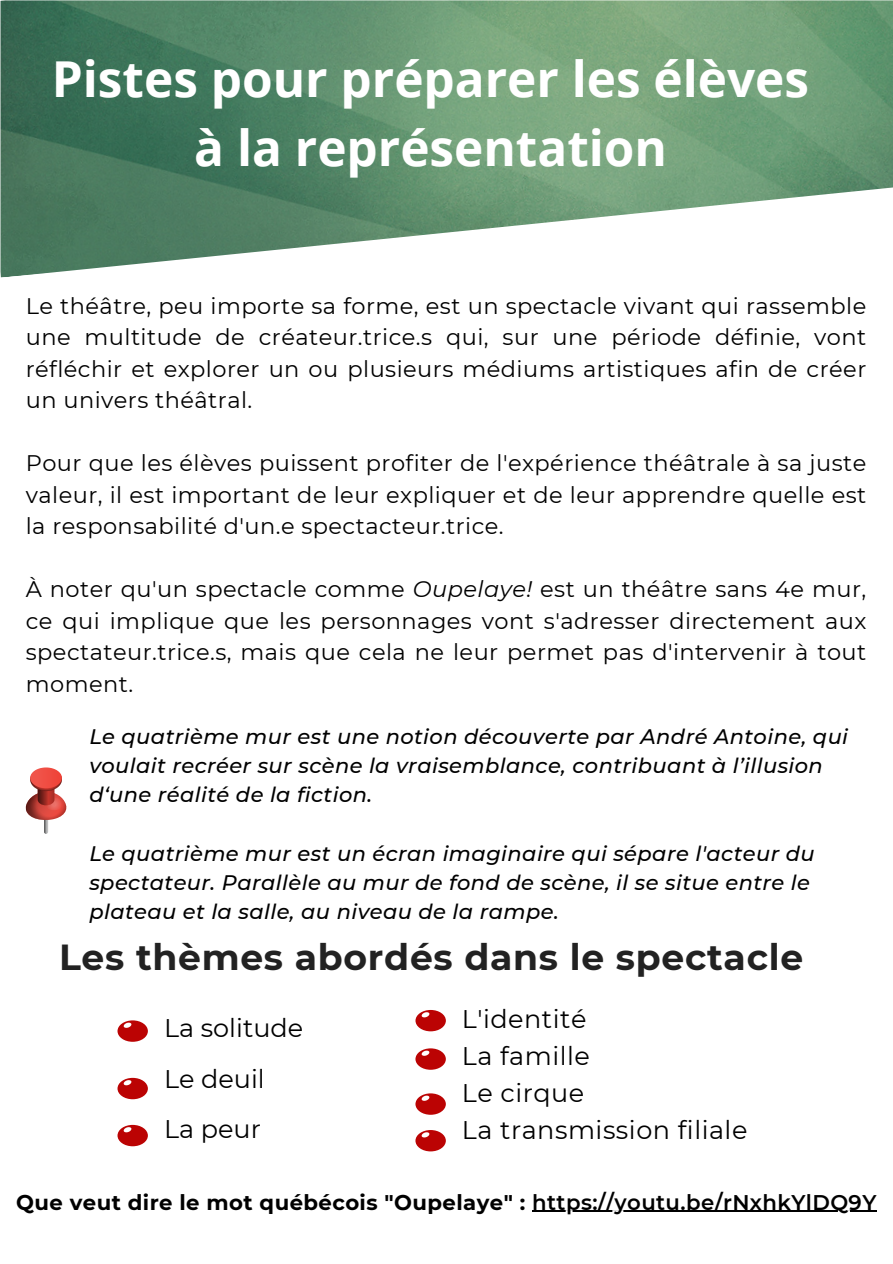
<style>
.page{position:relative;width:893px;height:1264px;background:#fff}
.page>*{position:absolute;margin:0;border:0;box-sizing:border-box;transform-origin:0 0}
.t1{font:700 49.5px "Open Sans";color:#fff}
.t2{font:700 36.15px "Montserrat";letter-spacing:.02em;color:#222}
.t3{font:25.5px "Montserrat";letter-spacing:.02em;color:#000}
.t4{font:25.5px "Montserrat";color:#000}
.t5{font:22.5px/31.5px "Montserrat";letter-spacing:.02em;color:#000;text-align:justify}
.t6{font:700 21.15px "Montserrat";letter-spacing:.02em;color:#000}
.t7{font:italic 500 21px/29.2px "Montserrat";letter-spacing:.02em;color:#000}
.s1{font-style:italic}
.s2{font-weight:600}
</style>
<div class="page">
<img style="left:1px;top:0;width:891px;height:278px">
<div style="left:117px;top:1020px;width:31px;height:21px;background:#bb0303;border-radius:50%"></div>
<svg style="left:123px;top:1022px;width:9px;height:6px"></svg>
<div style="left:415px;top:1009px;width:31px;height:22px;background:#bb0303;border-radius:50%"></div>
<svg style="left:421px;top:1011px;width:9px;height:6px"></svg>
<div style="left:415px;top:1048px;width:31px;height:21px;background:#bb0303;border-radius:50%"></div>
<svg style="left:421px;top:1050px;width:8px;height:6px"></svg>
<div style="left:117px;top:1077px;width:31px;height:22px;background:#bb0303;border-radius:50%"></div>
<svg style="left:123px;top:1079px;width:9px;height:6px"></svg>
<div style="left:117px;top:1124px;width:31px;height:22px;background:#bb0303;border-radius:50%"></div>
<svg style="left:123px;top:1126px;width:9px;height:6px"></svg>
<div style="left:415px;top:1093px;width:31px;height:21px;background:#bb0303;border-radius:50%"></div>
<svg style="left:421px;top:1095px;width:8px;height:6px"></svg>
<div style="left:415px;top:1129px;width:31px;height:22px;background:#bb0303;border-radius:50%"></div>
<svg style="left:421px;top:1131px;width:8px;height:6px"></svg>
<hr style="left:44px;top:808px;width:4px;height:25px;background:#bfbfbf;border-radius:2px;opacity:.4">
<svg style="left:26px;top:767px;width:40px;height:55px"></svg>
<hr style="left:532px;top:1210px;width:344px;height:1px;background:#000">
<p class="t1" style="left:52px;top:44px;width:758px">Pistes pour préparer les élèves</p>
<p class="t1" style="left:194px;top:113px;width:474px">à la représentation</p>
<p class="t5" style="left:26px;top:290px;width:842px">Le théâtre, peu importe sa forme, est un spectacle vivant qui rassemble une multitude de créateur.trice.s qui, sur une période définie, vont réfléchir et explorer un ou plusieurs médiums artistiques afin de créer un univers théâtral.</p>
<p class="t5" style="left:26px;top:447px;width:842px">Pour que les élèves puissent profiter de l'expérience théâtrale à sa juste valeur, il est important de leur expliquer et de leur apprendre quelle est la responsabilité d'un.e spectacteur.trice.</p>
<p class="t5" style="left:26px;top:573px;width:842px">À noter qu'un spectacle comme <span class="s1">Oupelaye!</span> est un théâtre sans 4e mur, ce qui implique que les personnages vont s'adresser directement aux spectateur.trice.s, mais que cela ne leur permet pas d'intervenir à tout moment.</p>
<p class="t7" style="left:89px;top:721px;width:760px">Le quatrième mur est une notion découverte par André Antoine, qui voulait recréer sur scène la vraisemblance, contribuant à l’illusion d‘une réalité de la fiction.</p>
<p class="t7" style="left:89px;top:838px;width:726px">Le quatrième mur est un écran imaginaire qui sépare l'acteur du spectateur. Parallèle au mur de fond de scène, il se situe entre le plateau et la salle, au niveau de la rampe.</p>
<p class="t2" style="left:59px;top:935px;width:745px">Les thèmes abordés dans le spectacle</p>
<p class="t4" style="left:164px;top:1012px;width:141px">La solitude</p>
<p class="t3" style="left:164px;top:1062px;width:102px">Le deuil</p>
<p class="t3" style="left:164px;top:1113px;width:98px">La peur</p>
<p class="t3" style="left:462px;top:1002px;width:126px">L'identité</p>
<p class="t3" style="left:462px;top:1040px;width:130px">La famille</p>
<p class="t3" style="left:462px;top:1077px;width:124px">Le cirque</p>
<p class="t3" style="left:462px;top:1114px;width:287px">La transmission filiale</p>
<p class="t6" style="left:16px;top:1189px;width:861px">Que veut dire le mot québécois "Oupelaye" : <span class="s2">https://youtu.be/rNxhkYlDQ9Y</span></p>
</div>
